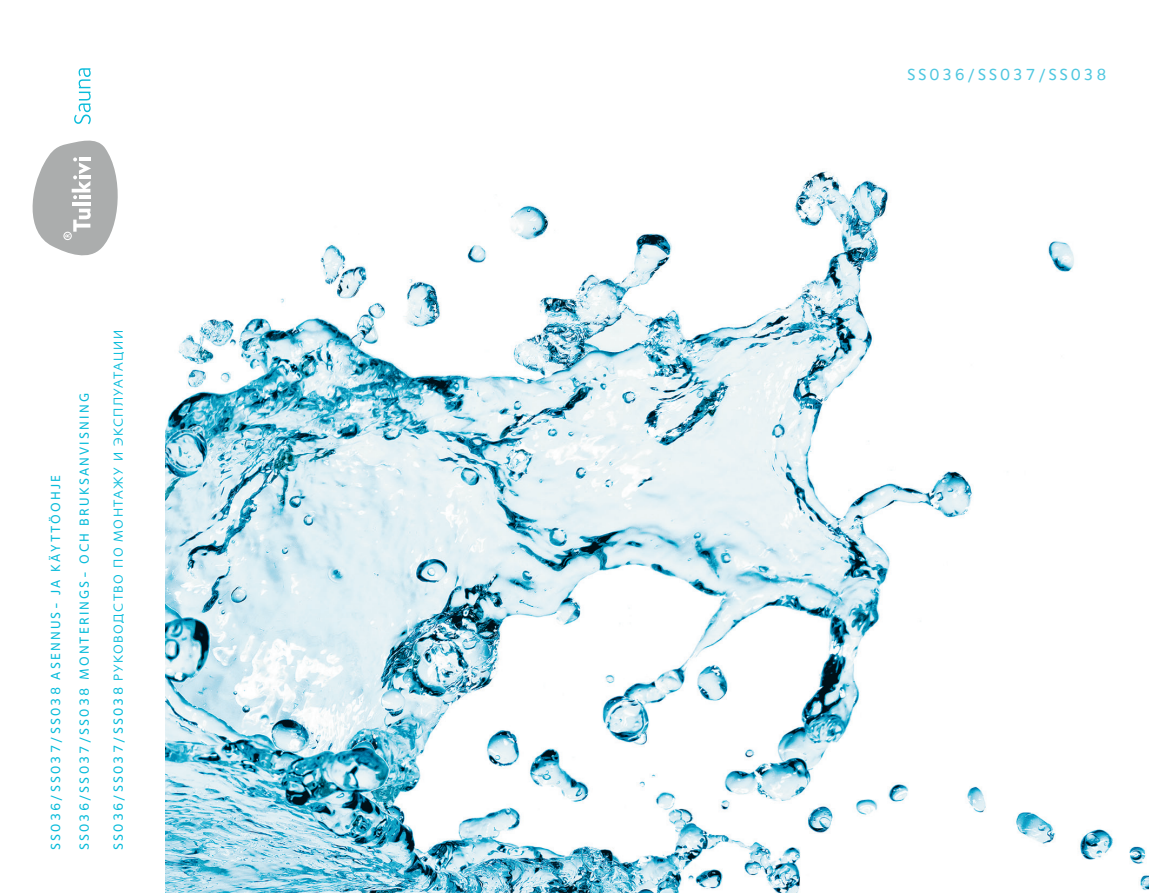
<style>
.page{position:relative;width:1149px;height:893px;background:#fff}
.page>*{position:absolute;margin:0;border:0;box-sizing:border-box;transform-origin:0 0}
.t1{font:500 16.5px "Foundry Sterling";letter-spacing:.16em;color:#4fc7e0}
.t2{font:500 13.5px/28.7px "Foundry Sterling";letter-spacing:.16em;color:#07bbda}
.t3{font:13.5px "Foundry Sans Book CY";letter-spacing:.11em;color:#07bbda}
.s1{font-family:"Foundry Sterling";font-weight:500}
</style>
<div class="page">
<svg style="left:32px;top:140px;width:86px;height:116px"></svg>
<svg style="left:74px;top:68px;width:17px;height:56px"></svg>
<img style="left:166px;top:171px;width:982px;height:722px">
<p class="t2" style="left:41px;top:850px;width:459px;rotate:-90deg">SS036/SS037/SS038 asennus- ja kÄYTTÖOHJE<br>SS036/SS037/SS038 mo nt erings- o ch bruksanvisning</p>
<p class="t3" style="left:111px;top:850px;width:521px;rotate:-90deg"><span class="s1">SS036/SS037/SS038</span> руководство по монтажу и эксплуатации</p>
<p class="t1" style="left:906px;top:65px;width:201px">SS036/SS037/SS038</p>
</div>
